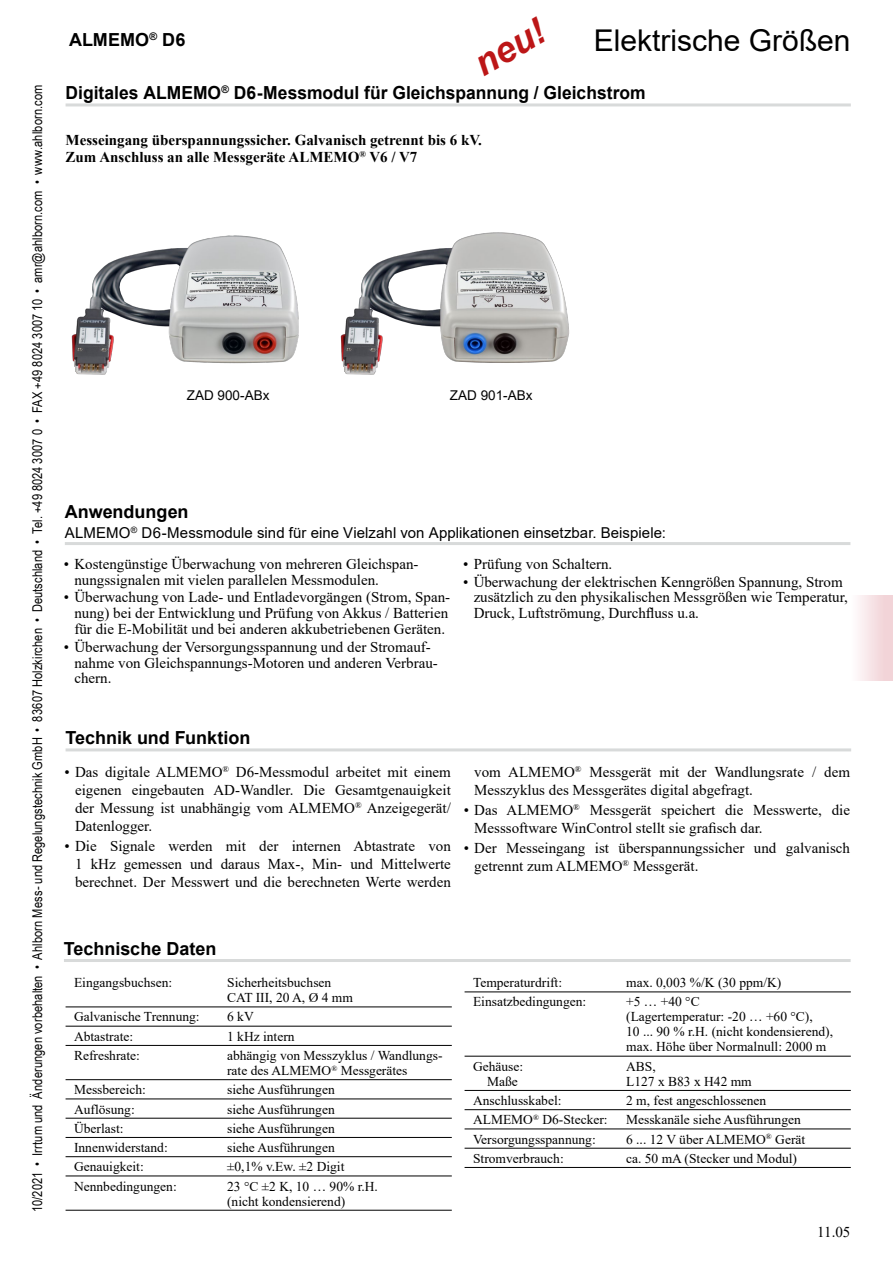
<style>
.page{position:relative;width:893px;height:1263px;background:#fff}
.page>*{position:absolute;margin:0;border:0;box-sizing:border-box;transform-origin:0 0}
.t1{font:italic 700 36px "Arial";color:#bc1617}
.t2{font:30px "Arial";color:#000}
.t3{font:700 18px "Arial";color:#000}
.t4{font:15px/18px "Times New Roman";color:#000}
.t5{font:700 15px/16.5px "Times New Roman";color:#000}
.t6{font:15px "Arial";letter-spacing:.005em;color:#000}
.t7{font:13.5px/15px "Times New Roman";color:#000}
.t8{font:13.5px "Arial Narrow";letter-spacing:.005em;color:#000}
.t9{font:13.5px "Arial";color:#000}
</style>
<div class="page">
<div style="left:850px;top:596px;width:43px;height:84px;background:linear-gradient(to right,#fffefe,#f0ccd1)"></div>
<hr style="left:66px;top:103px;width:785px;height:3px;background:#d8dada">
<hr style="left:66px;top:1006px;width:386px;height:1px;background:#000">
<hr style="left:66px;top:1026px;width:386px;height:1px;background:#000">
<hr style="left:66px;top:1045px;width:386px;height:1px;background:#000">
<hr style="left:66px;top:1079px;width:386px;height:1px;background:#000">
<hr style="left:66px;top:1098px;width:386px;height:1px;background:#000">
<hr style="left:66px;top:1118px;width:386px;height:1px;background:#000">
<hr style="left:66px;top:1137px;width:386px;height:1px;background:#000">
<hr style="left:66px;top:1156px;width:386px;height:1px;background:#000">
<hr style="left:66px;top:1175px;width:386px;height:1px;background:#000">
<hr style="left:66px;top:1210px;width:386px;height:1px;background:#000">
<hr style="left:465px;top:991px;width:386px;height:1px;background:#000">
<hr style="left:465px;top:1056px;width:386px;height:1px;background:#000">
<hr style="left:465px;top:1090px;width:386px;height:1px;background:#000">
<hr style="left:465px;top:1109px;width:386px;height:1px;background:#000">
<hr style="left:465px;top:1128px;width:386px;height:1px;background:#000">
<hr style="left:465px;top:1148px;width:386px;height:1px;background:#000">
<hr style="left:465px;top:1167px;width:386px;height:1px;background:#000">
<hr style="left:64px;top:959px;width:787px;height:3px;background:#d8dada">
<hr style="left:66px;top:748px;width:785px;height:3px;background:#d8dada">
<hr style="left:65px;top:542px;width:785px;height:3px;background:#d8dada">
<img style="left:71px;top:232px;width:499px;height:143px">
<p class="t3" style="left:69px;top:27px;width:118px">ALMEMO<sup>®</sup> D6</p>
<h1 class="t1" style="left:465px;top:45px;width:77px;rotate:-30deg">neu!</h1>
<h2 class="t2" style="left:594px;top:19px;width:258px">Elektrische Größen</h2>
<p class="t8" style="left:28px;top:1212px;width:1128px;rotate:-90deg">10/2021 • Irrtum und Änderungen vorbehalten • Ahlborn Mess- und Regelungstechnik GmbH • 83607 Holzkirchen • Deutschland • Tel. +49 8024 3007 0 • FAX +49 8024 3007 10 • amr@ahlborn.com • www.ahlborn.com</p>
<p class="t3" style="left:66px;top:80px;width:582px">Digitales ALMEMO<sup>®</sup> D6-Messmodul für Gleichspannung / Gleichstrom</p>
<p class="t5" style="left:66px;top:131px;width:418px">Messeingang überspannungssicher. Galvanisch getrennt bis 6 kV.<br>Zum Anschluss an alle Messgeräte ALMEMO<sup>®</sup> V6 / V7</p>
<p class="t9" style="left:187px;top:386px;width:84px">ZAD 900-ABx</p>
<p class="t9" style="left:450px;top:386px;width:84px">ZAD 901-ABx</p>
<p class="t3" style="left:65px;top:499px;width:125px">Anwendungen</p>
<p class="t6" style="left:65px;top:522px;width:603px">ALMEMO<sup>®</sup> D6-Messmodule sind für eine Vielzahl von Applikationen einsetzbar. Beispiele:</p>
<p class="t4" style="left:74px;top:555px;width:346px;line-height:15.8px;text-indent:-11px">• Kostengünstige Überwachung von mehreren Gleichspan&shy;nungssignalen mit vielen parallelen Messmodulen.</p>
<p class="t4" style="left:64px;top:589px;width:388px;line-height:15.8px;text-align:center">• Überwachung von Lade- und Entladevorgängen (Strom, Span&shy;nung) bei der Entwicklung und Prüfung von Akkus / Batterien für die E-Mobilität und bei anderen akkubetriebenen Geräten.</p>
<p class="t4" style="left:74px;top:638px;width:365px;line-height:15.8px;text-indent:-11px">• Überwachung der Versorgungsspannung und der Stromauf&shy;nahme von Gleichspannungs-Motoren und anderen Verbrau&shy;chern.</p>
<p class="t4" style="left:463px;top:554px;width:151px">• Prüfung von Schaltern.</p>
<p class="t4" style="left:474px;top:573px;width:376px;line-height:15.8px;text-indent:-11px">• Überwachung der elektrischen Kenngrößen Spannung, Strom zusätzlich zu den physikalischen Messgrößen wie Temperatur,<br>Druck, Luftströmung, Durchfluss u.a.</p>
<p class="t3" style="left:66px;top:725px;width:186px">Technik und Funktion</p>
<p class="t4" style="left:75px;top:762px;width:377px;text-align:justify;text-indent:-11px">• Das digitale ALMEMO<sup>®</sup> D6-Messmodul arbeitet mit einem eigenen eingebauten AD-Wandler. Die Gesamtgenauigkeit der Messung ist unabhängig vom ALMEMO<sup>®</sup> Anzeigegerät/ Datenlogger.</p>
<p class="t4" style="left:75px;top:836px;width:377px;text-align:justify;text-indent:-11px">• Die Signale werden mit der internen Abtastrate von 1 kHz gemessen und daraus Max-, Min- und Mittelwerte berechnet. Der Messwert und die berechneten Werte werden</p>
<p class="t4" style="left:474px;top:762px;width:377px">vom ALMEMO<sup>®</sup> Messgerät mit der Wandlungsrate / dem<br>Messzyklus des Messgerätes digital abgefragt.</p>
<p class="t4" style="left:474px;top:800px;width:377px;text-indent:-11px">• Das ALMEMO<sup>®</sup> Messgerät speichert die Messwerte, die<br>Messsoftware WinControl stellt sie grafisch dar.</p>
<p class="t4" style="left:474px;top:838px;width:377px;text-indent:-11px">• Der Messeingang ist überspannungssicher und galvanisch getrennt zum ALMEMO<sup>®</sup> Messgerät.</p>
<p class="t3" style="left:64px;top:936px;width:154px">Technische Daten</p>
<p class="t7" style="left:74px;top:975px;width:100px">Eingangsbuchsen:</p>
<p class="t7" style="left:227px;top:975px;width:127px">Sicherheitsbuchsen<br>CAT III, 20 A, Ø 4 mm</p>
<p class="t7" style="left:74px;top:1009px;width:127px">Galvanische Trennung:</p>
<p class="t7" style="left:227px;top:1009px;width:28px">6 kV</p>
<p class="t7" style="left:74px;top:1028px;width:61px">Abtastrate:</p>
<p class="t7" style="left:227px;top:1028px;width:69px">1 kHz intern</p>
<p class="t7" style="left:74px;top:1047px;width:67px">Refreshrate:</p>
<p class="t7" style="left:227px;top:1047px;width:217px">abhängig von Messzyklus / Wandlungs&shy;rate des ALMEMO<sup>®</sup> Messgerätes</p>
<p class="t7" style="left:74px;top:1082px;width:73px">Messbereich:</p>
<p class="t7" style="left:227px;top:1082px;width:109px">siehe Ausführungen</p>
<p class="t7" style="left:74px;top:1101px;width:62px">Auflösung:</p>
<p class="t7" style="left:227px;top:1101px;width:109px">siehe Ausführungen</p>
<p class="t7" style="left:74px;top:1120px;width:51px">Überlast:</p>
<p class="t7" style="left:227px;top:1120px;width:109px">siehe Ausführungen</p>
<p class="t7" style="left:74px;top:1139px;width:95px">Innenwiderstand:</p>
<p class="t7" style="left:227px;top:1139px;width:109px">siehe Ausführungen</p>
<p class="t7" style="left:74px;top:1159px;width:71px">Genauigkeit:</p>
<p class="t7" style="left:227px;top:1159px;width:119px">±0,1% v.Ew. ±2 Digit</p>
<p class="t7" style="left:74px;top:1178px;width:104px">Nennbedingungen:</p>
<p class="t7" style="left:227px;top:1178px;width:152px">23 °C ±2 K, 10 … 90% r.H. (nicht kondensierend)</p>
<p class="t7" style="left:473px;top:975px;width:91px">Temperaturdrift:</p>
<p class="t7" style="left:626px;top:975px;width:157px">max. 0,003 %/K (30 ppm/K)</p>
<p class="t7" style="left:473px;top:994px;width:115px">Einsatzbedingungen:</p>
<p class="t7" style="left:626px;top:994px;width:208px">+5 … +40 °C<br>(Lagertemperatur: -20 … +60 °C),<br>10 ... 90 % r.H. (nicht kondensierend), max. Höhe über Normalnull: 2000 m</p>
<p class="t7" style="left:473px;top:1058px;width:52px">Gehäuse:</p>
<p class="t7" style="left:626px;top:1058px;width:31px">ABS,</p>
<p class="t7" style="left:487px;top:1073px;width:32px">Maße</p>
<p class="t7" style="left:626px;top:1073px;width:127px">L127 x B83 x H42 mm</p>
<p class="t7" style="left:473px;top:1092px;width:90px">Anschlusskabel:</p>
<p class="t7" style="left:626px;top:1092px;width:142px">2 m, fest angeschlossenen</p>
<p class="t7" style="left:473px;top:1112px;width:136px">ALMEMO<sup>®</sup> D6-Stecker:</p>
<p class="t7" style="left:626px;top:1112px;width:176px">Messkanäle siehe Ausführungen</p>
<p class="t7" style="left:473px;top:1131px;width:124px">Versorgungsspannung:</p>
<p class="t7" style="left:626px;top:1131px;width:181px">6 ... 12 V über ALMEMO<sup>®</sup> Gerät</p>
<p class="t7" style="left:473px;top:1150px;width:92px">Stromverbrauch:</p>
<p class="t7" style="left:626px;top:1150px;width:172px">ca. 50 mA (Stecker und Modul)</p>
<p class="t4" style="left:817px;top:1222px;width:35px">11.05</p>
</div>
